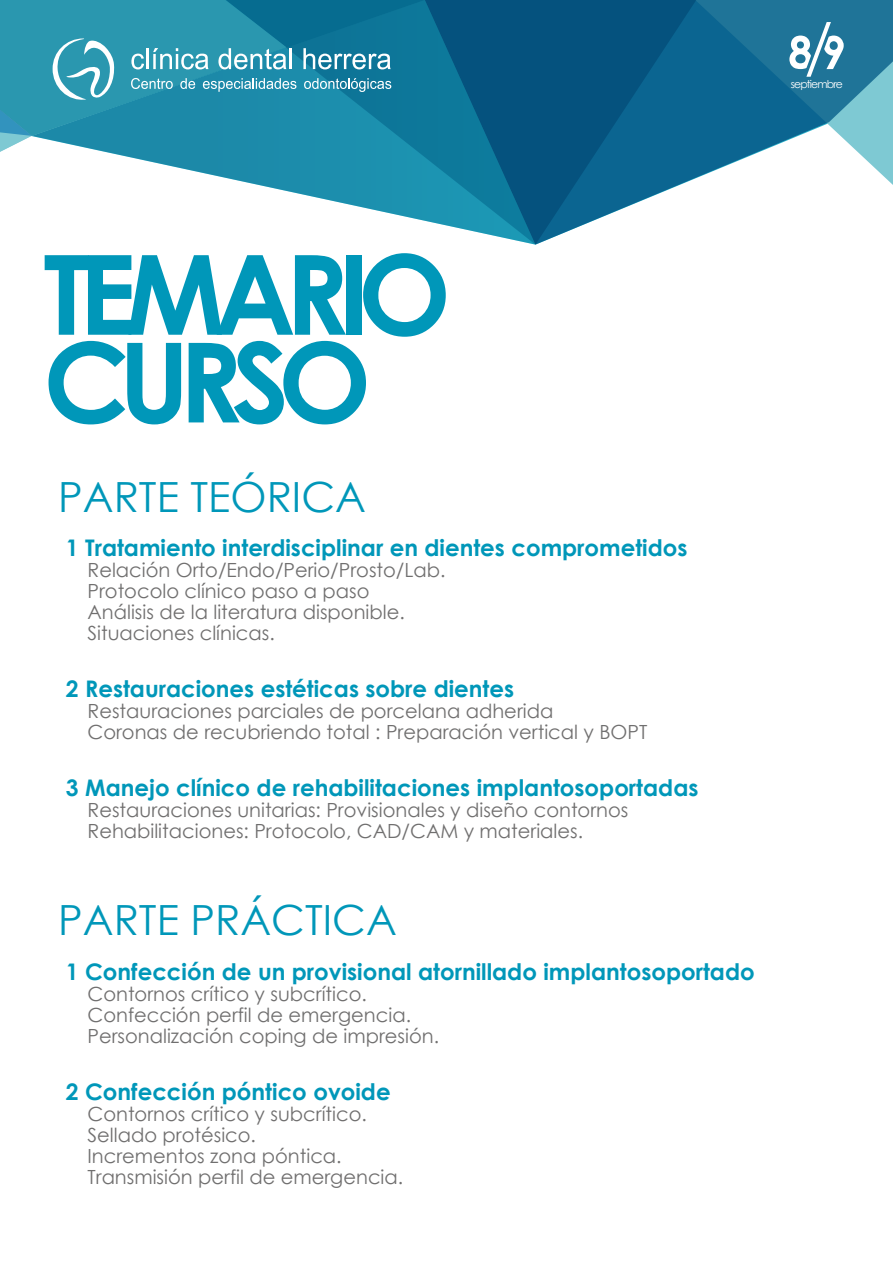
<style>
.page{position:relative;width:893px;height:1263px;background:#fff}
.page>*{position:absolute;margin:0;border:0;box-sizing:border-box;transform-origin:0 0}
.t1{font:700 110.7px/87.8px "Century Gothic";letter-spacing:-.1em;color:#0097b9}
.t2{font:41.55px "Century Gothic";color:#0097b9}
.t3{font:700 22.8px "Century Gothic";color:#0097b9}
.t4{font:19.5px/21px "Century Gothic";color:#706f6f}
.t5{font:10.8px "Century Gothic";letter-spacing:-.075em;color:#fff}
</style>
<div class="page">
<svg style="left:535px;top:0;width:160px;height:245px;background:#297096"></svg>
<svg style="left:106px;top:0;width:429px;height:245px"></svg>
<svg style="left:296px;top:0;width:129px;height:136px;background:#0f7a9c"></svg>
<svg style="left:695px;top:0;width:198px;height:185px"></svg>
<svg style="left:303px;top:48px;width:88px;height:21px"></svg>
<svg style="left:0;top:0;width:296px;height:152px;background:#3498b2"></svg>
<svg style="left:304px;top:78px;width:87px;height:14px"></svg>
<p class="t5" style="left:791px;top:77px;width:54px">septiembre</p>
<h1 class="t1" style="left:43px;top:246px;width:409px">TEMARIO<br>CURSO</h1>
<h2 class="t2" style="left:58px;top:468px;width:309px">PARTE TEÓRICA</h2>
<p class="t3" style="left:66px;top:530px;width:623px">1 Tratamiento interdisciplinar en dientes comprometidos</p>
<p class="t4" style="left:87px;top:559px;width:360px">Relación Orto/Endo/Perio/Prosto/Lab.<br>Protocolo clínico paso a paso<br>Análisis de la literatura disponible.<br>Situaciones clínicas.</p>
<p class="t3" style="left:66px;top:671px;width:450px">2 Restauraciones estéticas sobre dientes</p>
<p class="t4" style="left:87px;top:700px;width:561px">Restauraciones parciales de porcelana adherida<br>Coronas de recubriendo total : Preparación vertical y BOPT</p>
<p class="t3" style="left:66px;top:770px;width:634px">3 Manejo clínico de rehabilitaciones implantosoportadas</p>
<p class="t4" style="left:87px;top:799px;width:542px">Restauraciones unitarias: Provisionales y diseño contornos<br>Rehabilitaciones: Protocolo, CAD/CAM y materiales.</p>
<h2 class="t2" style="left:58px;top:890px;width:340px">PARTE PRÁCTICA</h2>
<p class="t3" style="left:66px;top:954px;width:690px">1 Confección de un provisional atornillado implantosoportado</p>
<p class="t4" style="left:87px;top:983px;width:353px">Contornos crítico y subcrítico.<br>Confección perfil de emergencia.<br>Personalización coping de impresión.</p>
<p class="t3" style="left:66px;top:1074px;width:326px">2 Confección póntico ovoide</p>
<p class="t4" style="left:87px;top:1103px;width:317px">Contornos crítico y subcrítico.<br>Sellado protésico.<br>Incrementos zona póntica.<br>Transmisión perfil de emergencia.</p>
</div>
